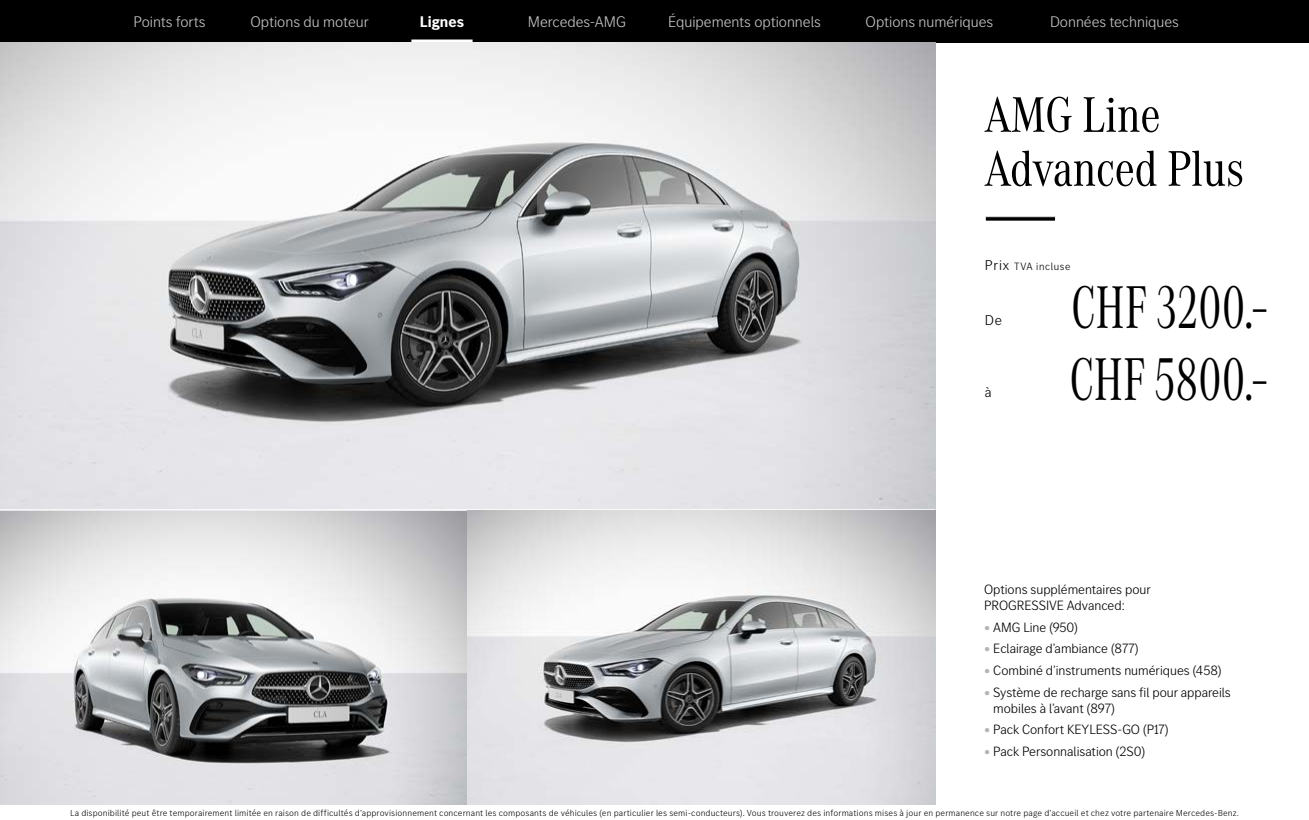
<style>
.page{position:relative;width:1309px;height:820px;background:#fff}
.page>*{position:absolute;margin:0;border:0;box-sizing:border-box;transform-origin:0 0}
.t1{font:62.5px "MB Corpo A Title Cond";letter-spacing:.01em;color:#000;scale:.8 1}
.t2{font:52px/54px "MB Corpo A Title Cond";color:#000}
.t3{font:300 16px "MB Corpo S Title";color:#c5c7c7}
.t4{font:700 16px "MB Corpo S Title";color:#fff}
.t5{font:300 14.9px "MB Corpo S Title";color:#000}
.t6{font:300 14px/16px "MB Corpo S Title";color:#000}
.t7{font:300 11px "MB Corpo S Title";letter-spacing:.06em;color:#000}
.t8{font:300 9px "MB Corpo S Text";letter-spacing:.01em;color:#000}
.s1{font-size:14.9px}
.s2{color:#b3b3b3}
</style>
<div class="page">
<div style="left:0;top:0;width:1309px;height:43px;background:#000"></div>
<hr style="left:411px;top:40px;width:62px;height:3px;background:#fff">
<img style="left:0;top:43px;width:935px;height:762px">
<hr style="left:467px;top:509px;width:1px;height:311px;background:#fff">
<hr style="left:0;top:509px;width:935px;height:1px;background:#fff">
<hr style="left:985px;top:217px;width:71px;height:4px;background:#000">
<div style="left:985px;top:216px;width:71px;height:6px;border:1px solid #fff"></div>
<h3 class="t3" style="left:134px;top:12px;width:73px">Points forts</h3>
<h3 class="t3" style="left:251px;top:12px;width:120px">Options du moteur</h3>
<h3 class="t4" style="left:420px;top:11px;width:46px">Lignes</h3>
<h3 class="t3" style="left:528px;top:12px;width:100px">Mercedes-AMG</h3>
<h3 class="t3" style="left:668px;top:12px;width:154px">Équipements optionnels</h3>
<h3 class="t3" style="left:866px;top:12px;width:129px">Options numériques</h3>
<h3 class="t3" style="left:1050px;top:12px;width:130px">Données techniques</h3>
<h2 class="t2" style="left:985px;top:84px;width:261px">AMG Line<br>Advanced Plus</h2>
<p class="t7" style="left:985px;top:260px;width:87px"><span class="s1">Prix</span> TVA incluse</p>
<h3 class="t5" style="left:985px;top:310px;width:19px">De</h3>
<h3 class="t5" style="left:985px;top:382px;width:8px">à</h3>
<h1 class="t1" style="left:1071px;top:266px;width:248px">CHF 3200.–</h1>
<h1 class="t1" style="left:1070px;top:338px;width:250px">CHF 5800.–</h1>
<h3 class="t6" style="left:984px;top:581px;width:168px">Options supplémentaires pour<br>PROGRESSIVE Advanced:</h3>
<h3 class="t6" style="left:984px;top:618px;width:95px"><span class="s2">•</span> AMG Line (950)</h3>
<h3 class="t6" style="left:984px;top:640px;width:156px"><span class="s2">•</span> Eclairage d’ambiance (877)</h3>
<h3 class="t6" style="left:984px;top:662px;width:239px"><span class="s2">•</span> Combiné d’instruments numériques (458)</h3>
<h3 class="t6" style="left:993px;top:683px;width:239px;text-indent:-9px"><span class="s2">•</span> Système de recharge sans fil pour appareils mobiles à l’avant (897)</h3>
<h3 class="t6" style="left:984px;top:721px;width:186px"><span class="s2">•</span> Pack Confort KEYLESS-GO (P17)</h3>
<h3 class="t6" style="left:984px;top:743px;width:162px"><span class="s2">•</span> Pack Personnalisation (2S0)</h3>
<p class="t8" style="left:70px;top:807px;width:1170px">La disponibilité peut être temporairement limitée en raison de difficultés d’approvisionnement concernant les composants de véhicules (en particulier les semi-conducteurs). Vous trouverez des informations mises à jour en permanence sur notre page d’accueil et chez votre partenaire Mercedes-Benz.</p>
</div>
